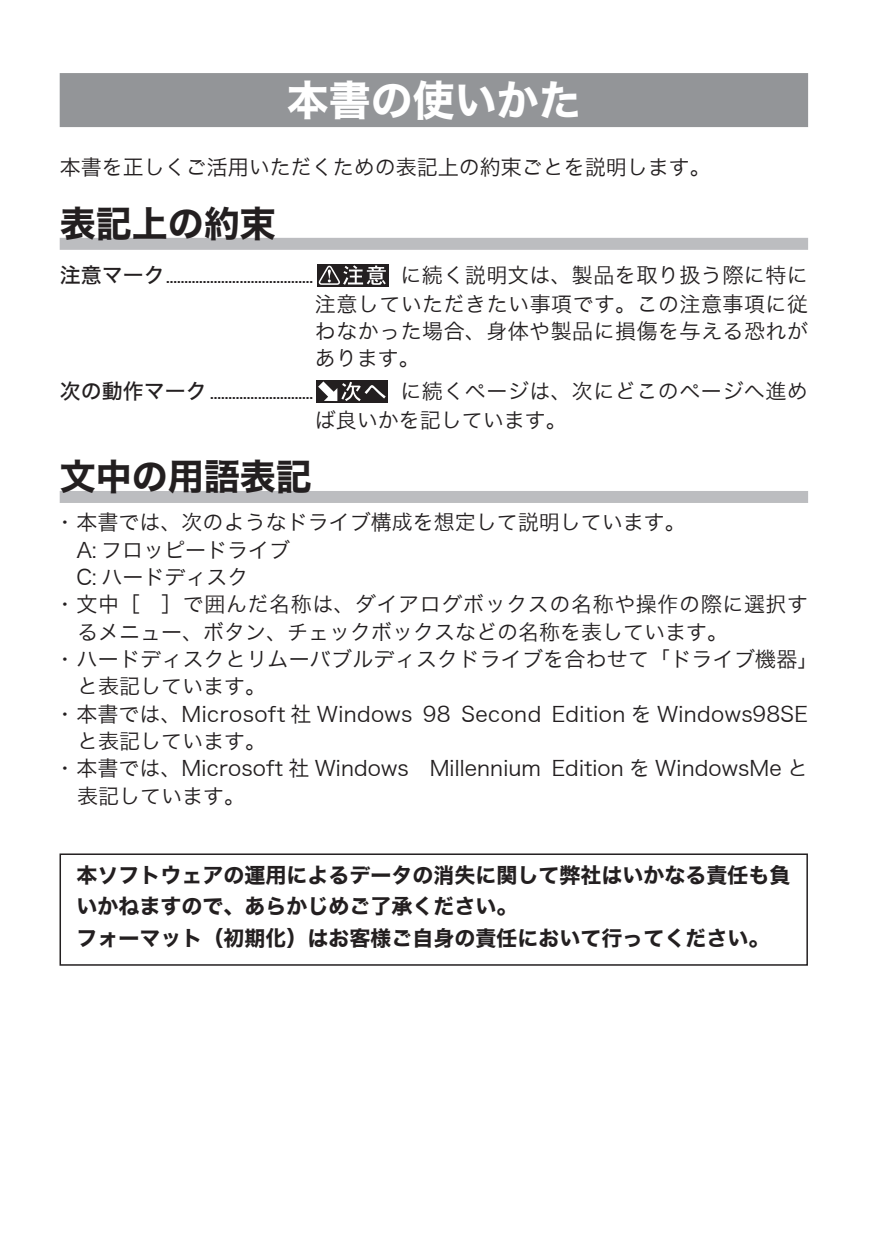
<style>
.page{position:relative;width:893px;height:1259px;background:#fff}
.page>*{position:absolute;margin:0;border:0;box-sizing:border-box;transform-origin:0 0}
.t1{font:42px "Hiragino Kaku W7 90 msp RKSJ H";color:#fff}
.t2{font:36px "Hiragino Kaku W7 90 msp RKSJ H";color:#231f20}
.t3{font:21px/27.9px "Hiragino Kaku W3 90 msp RKSJ H";letter-spacing:.005em;color:#231f20;text-align:justify}
.t4{font:21px/31.5px "Hiragino Kaku W7 90 msp RKSJ H";color:#231f20}
.t5{font:21px "Hiragino Kaku W3 90 msp RKSJ H";letter-spacing:.03em;color:#231f20}
.t6{font:21px/28.8px "Hiragino Kaku W3 90 msp RKSJ H";letter-spacing:.025em;color:#231f20}
.s1{font-family:"Hiragino Kaku W5 90 msp RKSJ H"}
</style>
<div class="page">
<div style="left:60px;top:73px;width:748px;height:54px;background:#939598"></div>
<div style="left:60px;top:238px;width:748px;height:12px;background:#bcbdc0"></div>
<div style="left:60px;top:491px;width:748px;height:12px;background:#bcbdc0"></div>
<div style="left:317px;top:264px;width:72px;height:22px;background:#231f20"></div>
<svg style="left:319px;top:265px;width:67px;height:20px"></svg>
<div style="left:317px;top:380px;width:71px;height:22px;background:#231f20"></div>
<svg style="left:318px;top:381px;width:68px;height:20px"></svg>
<div style="left:60px;top:853px;width:748px;height:112px;border:2px solid #231f20"></div>
<h1 class="t1" style="left:287px;top:79px;width:295px">本書の使いかた</h1>
<p class="t3" style="left:60px;top:154px;width:653px">本書を正しくご活用いただくための表記上の約束ごとを説明します。</p>
<h2 class="t2" style="left:60px;top:205px;width:218px">表記上の約束</h2>
<p class="t3" style="left:60px;top:262px;width:255px"><span class="s1">注意マーク</span> ........................................</p>
<p class="t3" style="left:315px;top:262px;width:495px;text-indent:86px">に続く説明文は、製品を取り扱う際に特に注意していただきたい事項です。この注意事項に従わなかった場合、身体や製品に損傷を与える恐れがあります。</p>
<p class="t3" style="left:60px;top:378px;width:255px"><span class="s1">次の動作マーク</span> ............................</p>
<p class="t6" style="left:315px;top:378px;width:495px;text-indent:86px">に続くページは、次にどこのページへ進めば良いかを記しています。</p>
<h2 class="t2" style="left:60px;top:458px;width:254px">文中の用語表記</h2>
<p class="t3" style="left:54px;top:509px;width:633px">・ 本書では、次のようなドライブ構成を想定して説明しています。</p>
<p class="t3" style="left:77px;top:537px;width:215px">A: フロッピードライブ</p>
<p class="t3" style="left:77px;top:564px;width:173px">C: ハードディスク</p>
<p class="t5" style="left:54px;top:594px;width:755px">・ 文中［　］で囲んだ名称は、ダイアログボックスの名称や操作の際に選択す</p>
<p class="t3" style="left:77px;top:618px;width:652px">るメニュー、ボタン、チェックボックスなどの名称を表しています。</p>
<p class="t3" style="left:54px;top:646px;width:766px">・ ハードディスクとリムーバブルディスクドライブを合わせて「ドライブ機器」</p>
<p class="t3" style="left:77px;top:673px;width:190px">と表記しています。</p>
<p class="t3" style="left:54px;top:700px;width:755px">・ 本書では、Microsoft 社 Windows 98 Second Edition を Windows98SE</p>
<p class="t3" style="left:77px;top:728px;width:190px">と表記しています。</p>
<p class="t3" style="left:54px;top:755px;width:755px">・ 本書では、Microsoft 社 Windows Millennium Edition を WindowsMe と</p>
<p class="t3" style="left:77px;top:782px;width:169px">表記しています。</p>
<p class="t4" style="left:76px;top:860px;width:716px">本ソフトウェアの運用によるデータの消失に関して弊社はいかなる責任も負いかねますので、あらかじめご了承ください。<br>フォーマット（初期化）はお客様ご自身の責任において行ってください。</p>
</div>
